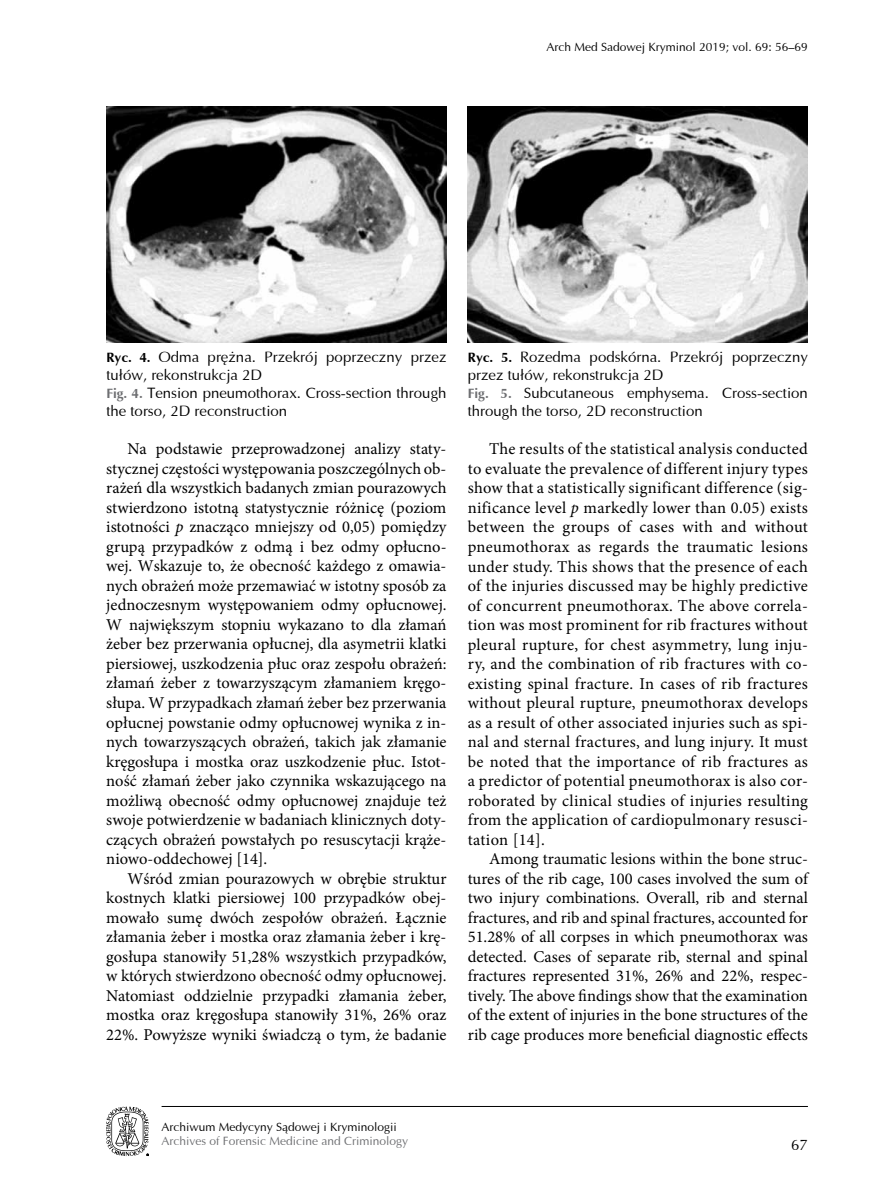
<style>
.page{position:relative;width:893px;height:1191px;background:#fff}
.page>*{position:absolute;margin:0;border:0;box-sizing:border-box;transform-origin:0 0}
.t1{font:16.5px/19.5px "Minion Pro";color:#000;text-align:justify}
.t2{font:15px/18px "Ottawa";color:#000}
.t3{font:12px "Ottawa";color:#000}
.t4{font:12px "Ottawa";color:#6d6e71}
.s1{font-weight:700;font-size:13.5px}
.s2{font-weight:700;font-size:13.5px;color:#6d6e71}
.s3{font-style:italic}
</style>
<div class="page">
<hr style="left:162px;top:1106px;width:646px;height:1px;background:#000">
<svg style="left:106px;top:1106px;width:43px;height:50px"></svg>
<img style="left:106px;top:106px;width:340px;height:236px">
<img style="left:468px;top:106px;width:340px;height:236px">
<p class="t3" style="left:546px;top:40px;width:263px">Arch Med Sadowej Kryminol 2019; vol. 69: 56–69</p>
<p class="t2" style="left:106px;top:348px;width:342px"><span class="s1">Ryc. 4.</span> Odma prężna. Przekrój poprzeczny przez tułów, rekonstrukcja 2D<br><span class="s2">Fig. 4.</span> Tension pneumothorax. Cross-section through the torso, 2D reconstruction</p>
<p class="t2" style="left:468px;top:348px;width:342px"><span class="s1">Ryc. 5.</span> Rozedma podskórna. Przekrój poprzeczny przez tułów, rekonstrukcja 2D<br><span class="s2">Fig. 5.</span> Subcutaneous emphysema. Cross-section through the torso, 2D reconstruction</p>
<p class="t1" style="left:106px;top:439px;width:342px;text-indent:21px">Na podstawie przeprowadzonej analizy staty&shy;stycznej częstości występowania poszczególnych ob&shy;rażeń dla wszystkich badanych zmian pourazowych stwierdzono istotną statystycznie różnicę (poziom istotności <span class="s3">p</span> znacząco mniejszy od 0,05) pomiędzy grupą przypadków z odmą i bez odmy opłucno&shy;wej. Wskazuje to, że obecność każdego z omawia&shy;nych obrażeń może przemawiać w istotny sposób za jednoczesnym występowaniem odmy opłucnowej.<br>W największym stopniu wykazano to dla złamań żeber bez przerwania opłucnej, dla asymetrii klatki piersiowej, uszkodzenia płuc oraz zespołu obrażeń: złamań żeber z towarzyszącym złamaniem kręgo&shy;słupa. W przypadkach złamań żeber bez przerwania opłucnej powstanie odmy opłucnowej wynika z in&shy;nych towarzyszących obrażeń, takich jak złamanie kręgosłupa i mostka oraz uszkodzenie płuc. Istot&shy;ność złamań żeber jako czynnika wskazującego na możliwą obecność odmy opłucnowej znajduje też swoje potwierdzenie w badaniach klinicznych doty&shy;czących obrażeń powstałych po resuscytacji krąże&shy;niowo-oddechowej [14].</p>
<p class="t1" style="left:106px;top:868px;width:342px;text-indent:21px">Wśród zmian pourazowych w obrębie struktur kostnych klatki piersiowej 100 przypadków obej&shy;mowało sumę dwóch zespołów obrażeń. Łącznie złamania żeber i mostka oraz złamania żeber i krę&shy;gosłupa stanowiły 51,28% wszystkich przypadków, w których stwierdzono obecność odmy opłucnowej.<br>Natomiast oddzielnie przypadki złamania żeber, mostka oraz kręgosłupa stanowiły 31%, 26% oraz 22%. Powyższe wyniki świadczą o tym, że badanie</p>
<p class="t1" style="left:468px;top:439px;width:342px;text-indent:21px">The results of the statistical analysis conducted to evaluate the prevalence of different injury types show that a statistically significant difference (sig&shy;nificance level <span class="s3">p</span> markedly lower than 0.05) exists between the groups of cases with and without pneumothorax as regards the traumatic lesions under study. This shows that the presence of each of the injuries discussed may be highly predictive of concurrent pneumothorax. The above correla&shy;tion was most prominent for rib fractures without pleural rupture, for chest asymmetry, lung inju&shy;ry, and the combination of rib fractures with co&shy;existing spinal fracture. In cases of rib fractures without pleural rupture, pneumothorax develops as a result of other associated injuries such as spi&shy;nal and sternal fractures, and lung injury. It must be noted that the importance of rib fractures as a predictor of potential pneumothorax is also cor&shy;roborated by clinical studies of injuries resulting from the application of cardiopulmonary resusci&shy;tation [14].</p>
<p class="t1" style="left:468px;top:849px;width:342px;text-indent:21px">Among traumatic lesions within the bone struc&shy;tures of the rib cage, 100 cases involved the sum of two injury combinations. Overall, rib and sternal fractures, and rib and spinal fractures, accounted for 51.28% of all corpses in which pneumothorax was detected. Cases of separate rib, sternal and spinal fractures represented 31%, 26% and 22%, respec&shy;tively. The above findings show that the examination of the extent of injuries in the bone structures of the rib cage produces more beneficial diagnostic effects</p>
<p class="t3" style="left:162px;top:1119px;width:237px">Archiwum Medycyny Sądowej i Kryminologii</p>
<p class="t4" style="left:162px;top:1134px;width:248px">Archives of Forensic Medicine and Criminology</p>
<p class="t2" style="left:791px;top:1136px;width:18px">67</p>
</div>
